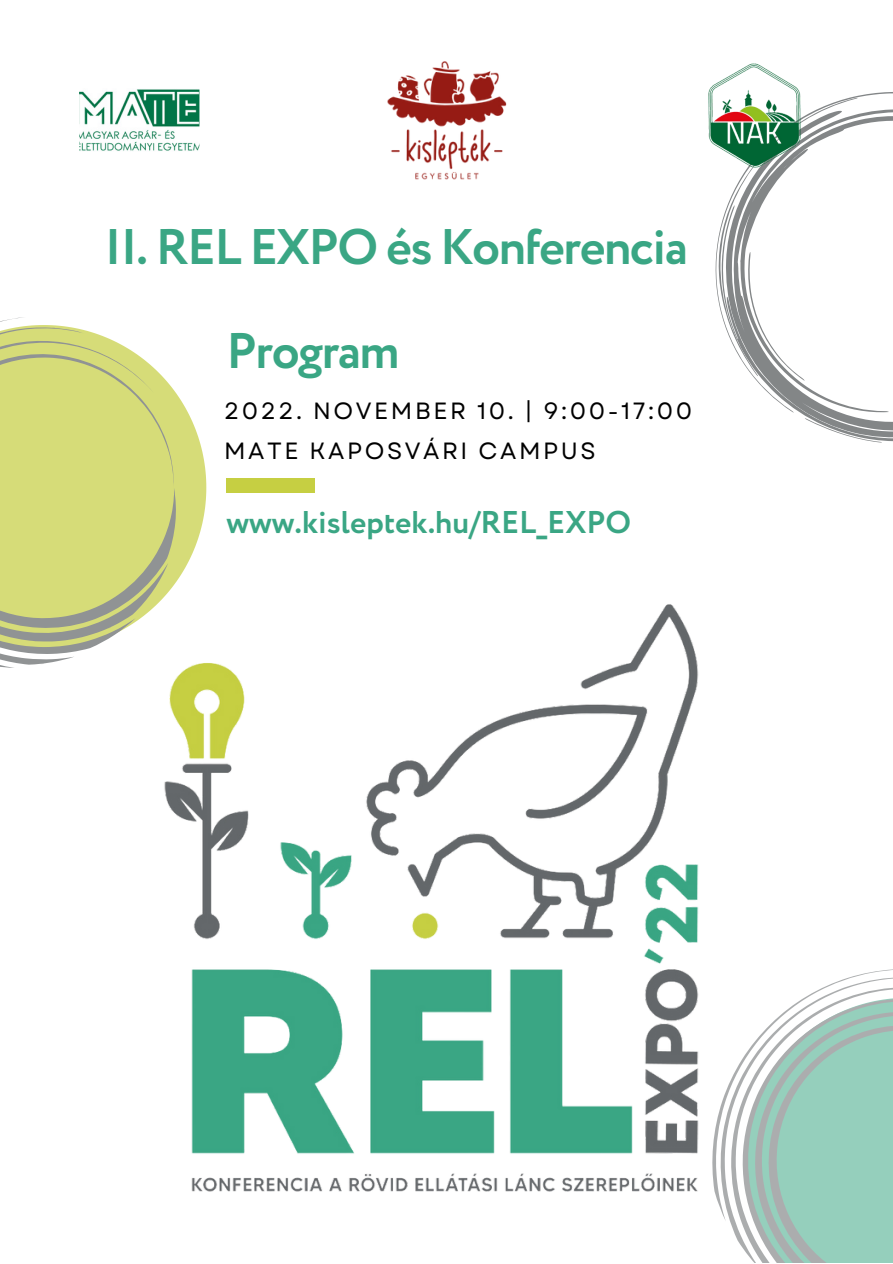
<style>
.page{position:relative;width:893px;height:1264px;background:#fff}
.page>*{position:absolute;margin:0;border:0;box-sizing:border-box;transform-origin:0 0}
.t1{font:700 49.95px "Circe";letter-spacing:-.03em;color:#3aa684}
.t2{font:700 31.35px "Circe";color:#3aa684}
.t3{font:23.55px/40.5px "Garet";letter-spacing:.11em;color:#000}
</style>
<div class="page">
<svg style="left:718px;top:98px;width:174px;height:344px"></svg>
<div style="left:226px;top:479px;width:89px;height:13px;background:#c6cf42"></div>
<img style="left:387px;top:61px;width:119px;height:119px">
<img style="left:79px;top:89px;width:120px;height:62px">
<svg style="left:730px;top:1222px;width:162px;height:40px;background:#a9cdc2"></svg>
<svg style="left:724px;top:969px;width:168px;height:253px;fill:#95cfbc"></svg>
<img style="left:164px;top:604px;width:570px;height:614px">
<img style="left:708px;top:63px;width:126px;height:121px">
<svg style="left:164px;top:393px;width:42px;height:257px"></svg>
<svg style="left:168px;top:383px;width:8px;height:245px;fill:#d6dc78"></svg>
<svg style="left:136px;top:354px;width:32px;height:287px;fill:#d6dc78"></svg>
<svg style="left:0;top:317px;width:136px;height:351px;background:#d3d887"></svg>
<h1 class="t1" style="left:104px;top:213px;width:585px">II. REL EXPO és Konferencia</h1>
<h1 class="t1" style="left:226px;top:317px;width:174px">Program</h1>
<p class="t3" style="left:224px;top:390px;width:469px">2022. NOVEMBER 10. | 9:00-17:00<br>MATE KAPOSVÁRI CAMPUS</p>
<h2 class="t2" style="left:226px;top:501px;width:406px">www.kisleptek.hu/REL_EXPO</h2>
</div>
